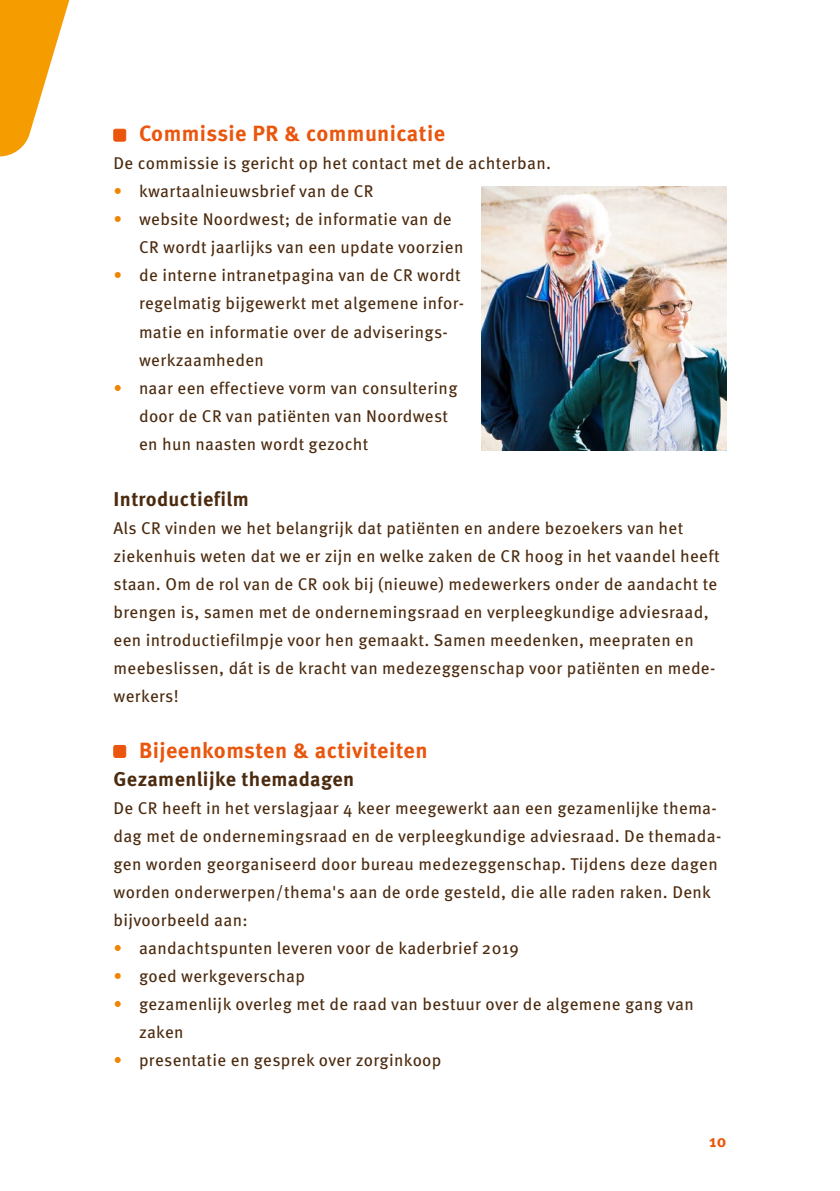
<style>
.page{position:relative;width:840px;height:1191px;background:#fff}
.page>*{position:absolute;margin:0;border:0;box-sizing:border-box;transform-origin:0 0}
.t1{font:700 22px "Meta Pro";letter-spacing:.02em;color:#ea560d}
.t2{font:700 20px "Meta Pro";letter-spacing:.02em;color:#4b2a0e}
.t3{font:17px/28px "Meta Pro";letter-spacing:.02em;color:#4b2a0e}
.t4{font:700 17px "Meta Pro";color:#ea560d}
.s1{color:#f08300}
</style>
<div class="page">
<svg style="left:0;top:0;width:70px;height:156px"></svg>
<div style="left:114px;top:129px;width:12px;height:12px;background:#ea560d;border-radius:2px"></div>
<div style="left:113px;top:129px;width:13px;height:12px;border:1px solid #ea560d;border-radius:2px"></div>
<div style="left:114px;top:745px;width:12px;height:12px;background:#ea560d;border-radius:2px"></div>
<div style="left:113px;top:745px;width:13px;height:12px;border:1px solid #ea560d;border-radius:2px"></div>
<img style="left:481px;top:187px;width:245px;height:263px">
<p class="t1" style="left:139px;top:117px;width:307px">Commissie PR &amp; communicatie</p>
<p class="t3" style="left:113px;top:148px;width:439px">De commissie is gericht op het contact met de achterban.</p>
<p class="t3" style="left:113px;top:176px;width:261px"><span class="s1">•</span> kwartaalnieuwsbrief van de CR</p>
<p class="t3" style="left:139px;top:204px;width:326px;text-indent:-26px"><span class="s1">•</span> website Noordwest; de informatie van de<br>CR wordt jaarlijks van een update voorzien</p>
<p class="t3" style="left:139px;top:260px;width:326px;text-indent:-26px"><span class="s1">•</span> de interne intranetpagina van de CR wordt regelmatig bijgewerkt met algemene infor&shy;matie en informatie over de adviserings&shy;werkzaamheden</p>
<p class="t3" style="left:139px;top:372px;width:320px;text-indent:-26px"><span class="s1">•</span> naar een effectieve vorm van consultering door de CR van patiënten van Noordwest en hun naasten wordt gezocht</p>
<p class="t2" style="left:113px;top:483px;width:137px">Introductiefilm</p>
<p class="t3" style="left:113px;top:512px;width:607px">Als CR vinden we het belangrijk dat patiënten en andere bezoekers van het ziekenhuis weten dat we er zijn en welke zaken de CR hoog in het vaandel heeft staan. Om de rol van de CR ook bij (nieuwe) medewerkers onder de aandacht te brengen is, samen met de ondernemingsraad en verpleegkundige adviesraad, een introductiefilmpje voor hen gemaakt. Samen meedenken, meepraten en meebeslissen, dát is de kracht van medezeggenschap voor patiënten en mede&shy;werkers!</p>
<p class="t1" style="left:139px;top:733px;width:290px">Bijeenkomsten &amp; activiteiten</p>
<p class="t2" style="left:113px;top:763px;width:242px">Gezamenlijke themadagen</p>
<p class="t3" style="left:113px;top:792px;width:609px">De CR heeft in het verslagjaar 4 keer meegewerkt aan een gezamenlijke thema&shy;dag met de ondernemingsraad en de verpleegkundige adviesraad. De themada&shy;gen worden georganiseerd door bureau medezeggenschap. Tijdens deze dagen worden onderwerpen/thema's aan de orde gesteld, die alle raden raken. Denk bijvoorbeeld aan:</p>
<p class="t3" style="left:113px;top:932px;width:406px"><span class="s1">•</span> aandachtspunten leveren voor de kaderbrief 2019</p>
<p class="t3" style="left:113px;top:960px;width:193px"><span class="s1">•</span> goed werkgeverschap</p>
<p class="t3" style="left:139px;top:988px;width:556px;text-indent:-26px"><span class="s1">•</span> gezamenlijk overleg met de raad van bestuur over de algemene gang van zaken</p>
<p class="t3" style="left:113px;top:1044px;width:329px"><span class="s1">•</span> presentatie en gesprek over zorginkoop</p>
<p class="t4" style="left:708px;top:1127px;width:19px">10</p>
</div>
